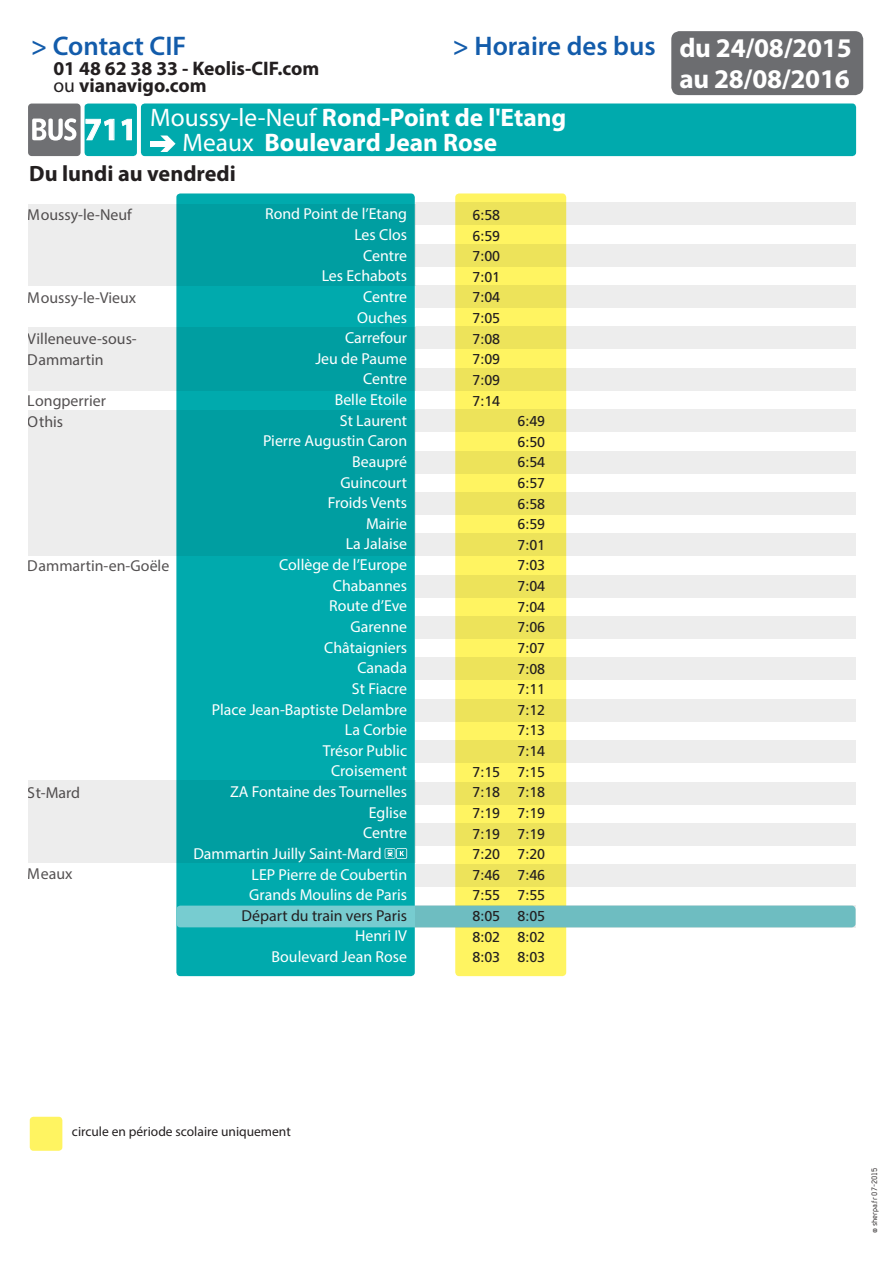
<style>
.page{position:relative;width:893px;height:1263px;background:#fff}
.page>*{position:absolute;margin:0;border:0;box-sizing:border-box;transform-origin:0 0}
.t1{font:700 31.5px "Myriad Pro";color:#fff}
.t2{font:700 27.15px/30.5px "Myriad Pro";letter-spacing:-.01em;color:#fff}
.t3{font:600 27px "Myriad Pro";color:#135cab}
.t4{font:700 25.35px/25.3px "Myriad Pro";color:#fff}
.t5{font:700 22.2px "Myriad Pro";color:#231f20}
.t6{font:700 19.65px/16.4px "Myriad Pro";color:#231f20}
.t7{font:15.9px/20.7px "Myriad Pro";color:#fff;text-align:right}
.t8{font:15.9px/20.7px "Myriad Pro";color:#231f20}
.t9{font:14.25px/20.5px "Frutiger";color:#231f20;text-align:justify}
.t10{font:13.5px "Myriad Pro";color:#231f20}
.t11{font:7.5px "Beta Sans";letter-spacing:-.01em;color:#231f20}
.s1{font-weight:400}
</style>
<div class="page">
<div style="left:671px;top:31px;width:192px;height:64px;background:#6c6d70;border-radius:8px"></div>
<div style="left:455px;top:193px;width:111px;height:783px;background:#fff461;border-radius:4px"></div>
<div style="left:141px;top:103px;width:715px;height:53px;background:#00aaad;border-radius:4px"></div>
<div style="left:150px;top:141px;width:20px;height:5px;background:#fff"></div>
<svg style="left:160px;top:136px;width:16px;height:16px"></svg>
<div style="left:84px;top:104px;width:53px;height:52px;background:#00aaad;border-radius:4px"></div>
<svg style="left:28px;top:103px;width:87px;height:54px"></svg>
<svg style="left:121px;top:119px;width:11px;height:21px"></svg>
<div style="left:176px;top:193px;width:239px;height:783px;background:#00aaad;border-radius:4px"></div>
<svg style="left:28px;top:204px;width:388px;height:82px;fill:#009ea1"></svg>
<svg style="left:28px;top:327px;width:388px;height:64px;fill:#009ea1"></svg>
<svg style="left:28px;top:410px;width:388px;height:146px;fill:#009ea1"></svg>
<svg style="left:28px;top:780px;width:388px;height:82px;fill:#009ea1"></svg>
<div style="left:176px;top:905px;width:680px;height:22px;background:#77ccd0;border-radius:4px"></div>
<svg style="left:385px;top:848px;width:22px;height:11px"></svg>
<svg style="left:415px;top:202px;width:441px;height:23px;background:#eceac7"></svg>
<svg style="left:415px;top:244px;width:441px;height:22px;background:#eceac7"></svg>
<svg style="left:415px;top:285px;width:441px;height:23px;background:#eceac8"></svg>
<svg style="left:415px;top:327px;width:441px;height:22px;background:#eceac7"></svg>
<svg style="left:415px;top:368px;width:441px;height:22px;background:#eceac7"></svg>
<svg style="left:415px;top:409px;width:441px;height:23px;background:#eceac7"></svg>
<svg style="left:415px;top:451px;width:441px;height:22px;background:#eceac7"></svg>
<svg style="left:415px;top:492px;width:441px;height:23px;background:#eceac7"></svg>
<svg style="left:415px;top:533px;width:441px;height:23px;background:#eceac7"></svg>
<svg style="left:415px;top:575px;width:441px;height:22px;background:#edeac8"></svg>
<svg style="left:415px;top:616px;width:441px;height:23px;background:#edeac8"></svg>
<svg style="left:415px;top:658px;width:441px;height:22px;background:#edeac8"></svg>
<svg style="left:415px;top:699px;width:441px;height:23px;background:#edeac8"></svg>
<svg style="left:415px;top:740px;width:441px;height:23px;background:#edeac8"></svg>
<svg style="left:415px;top:782px;width:441px;height:22px;background:#eceac7"></svg>
<svg style="left:415px;top:823px;width:441px;height:23px;background:#eceac7"></svg>
<svg style="left:415px;top:864px;width:441px;height:23px;background:#edeac8"></svg>
<div style="left:415px;top:905px;width:441px;height:23px;background:#6ebdc1"></div>
<div style="left:30px;top:1117px;width:32px;height:34px;background:#fff461;border-radius:4px"></div>
<h3 class="t3" style="left:31px;top:29px;width:157px">&gt; Contact CIF</h3>
<h3 class="t3" style="left:453px;top:29px;width:204px">&gt; Horaire des bus</h3>
<p class="t6" style="left:53px;top:60px;width:267px">01 48 62 38 33 - Keolis-CIF.com <span class="s1">ou</span> vianavigo.com</p>
<h3 class="t4" style="left:183px;top:104px;width:385px;text-indent:-32px"><span class="s1">Moussy-le-Neuf</span> Rond-Point de l'Etang<br><span class="s1">Meaux</span> Boulevard Jean Rose</h3>
<h1 class="t1" style="left:84px;top:109px;width:54px">711</h1>
<h3 class="t5" style="left:29px;top:159px;width:208px">Du lundi au vendredi</h3>
<p class="t8" style="left:28px;top:204px;width:105px">Moussy-le-Neuf</p>
<p class="t8" style="left:28px;top:287px;width:110px">Moussy-le-Vieux</p>
<p class="t8" style="left:28px;top:328px;width:110px">Villeneuve-sous-<br>Dammartin</p>
<p class="t8" style="left:28px;top:390px;width:79px">Longperrier<br>Othis</p>
<p class="t8" style="left:28px;top:555px;width:143px">Dammartin-en-Goële</p>
<p class="t8" style="left:28px;top:782px;width:54px">St-Mard</p>
<p class="t8" style="left:28px;top:863px;width:46px">Meaux</p>
<p class="t7" style="left:265px;top:203px;width:143px">Rond Point de l’Etang</p>
<p class="t7" style="left:354px;top:224px;width:54px">Les Clos</p>
<p class="t7" style="left:363px;top:245px;width:45px">Centre</p>
<p class="t7" style="left:322px;top:265px;width:87px">Les Echabots</p>
<p class="t7" style="left:363px;top:286px;width:45px">Centre</p>
<p class="t7" style="left:357px;top:307px;width:51px">Ouches</p>
<p class="t7" style="left:345px;top:327px;width:64px">Carrefour</p>
<p class="t7" style="left:315px;top:348px;width:93px">Jeu de Paume</p>
<p class="t7" style="left:363px;top:368px;width:45px">Centre</p>
<p class="t7" style="left:335px;top:389px;width:74px">Belle Etoile</p>
<p class="t7" style="left:340px;top:410px;width:69px">St Laurent</p>
<p class="t7" style="left:263px;top:430px;width:146px">Pierre Augustin Caron</p>
<p class="t7" style="left:352px;top:451px;width:57px">Beaupré</p>
<p class="t7" style="left:340px;top:472px;width:68px">Guincourt</p>
<p class="t7" style="left:328px;top:492px;width:81px">Froids Vents</p>
<p class="t7" style="left:366px;top:513px;width:43px">Mairie</p>
<p class="t7" style="left:346px;top:533px;width:63px">La Jalaise</p>
<p class="t7" style="left:279px;top:554px;width:129px">Collège de l’Europe</p>
<p class="t7" style="left:333px;top:575px;width:76px">Chabannes</p>
<p class="t7" style="left:329px;top:595px;width:79px">Route d’Eve</p>
<p class="t7" style="left:351px;top:616px;width:58px">Garenne</p>
<p class="t7" style="left:324px;top:637px;width:84px">Châtaigniers</p>
<p class="t7" style="left:357px;top:657px;width:51px">Canada</p>
<p class="t7" style="left:352px;top:678px;width:57px">St Fiacre</p>
<p class="t7" style="left:212px;top:698px;width:197px">Place Jean-Baptiste Delambre</p>
<p class="t7" style="left:345px;top:719px;width:64px">La Corbie</p>
<p class="t7" style="left:323px;top:740px;width:86px">Trésor Public</p>
<p class="t7" style="left:331px;top:760px;width:78px">Croisement</p>
<p class="t7" style="left:230px;top:781px;width:179px">ZA Fontaine des Tournelles</p>
<p class="t7" style="left:369px;top:802px;width:40px">Eglise</p>
<p class="t7" style="left:363px;top:822px;width:45px">Centre</p>
<p class="t7" style="left:193px;top:843px;width:190px">Dammartin Juilly Saint-Mard</p>
<p class="t7" style="left:252px;top:863px;width:157px">LEP Pierre de Coubertin</p>
<p class="t7" style="left:249px;top:884px;width:159px">Grands Moulins de Paris</p>
<p class="t8" style="left:242px;top:905px;width:167px">Départ du train vers Paris</p>
<p class="t7" style="left:272px;top:925px;width:137px">Henri IV<br>Boulevard Jean Rose</p>
<p class="t9" style="left:472px;top:205px;width:29px">6:58<br>6:59<br>7:00<br>7:01<br>7:04<br>7:05<br>7:08<br>7:09<br>7:09<br>7:14</p>
<p class="t9" style="left:472px;top:411px;width:74px;text-align:right">6:49<br>6:50<br>6:54<br>6:57<br>6:58<br>6:59<br>7:01<br>7:03<br>7:04<br>7:04<br>7:06<br>7:07<br>7:08<br>7:11<br>7:12<br>7:13<br>7:14<br>7:15 7:15<br>7:18 7:18<br>7:19 7:19<br>7:19 7:19<br>7:20 7:20<br>7:46 7:46<br>7:55 7:55<br>8:05 8:05<br>8:02 8:02<br>8:03 8:03</p>
<h2 class="t2" style="left:679px;top:32px;width:174px">du 24/08/2015 au 28/08/2016</h2>
<p class="t10" style="left:72px;top:1123px;width:220px">circule en période scolaire uniquement</p>
<p class="t11" style="left:870px;top:1232px;width:66px;rotate:-90deg">© sherpa.fr 07-2015</p>
</div>
